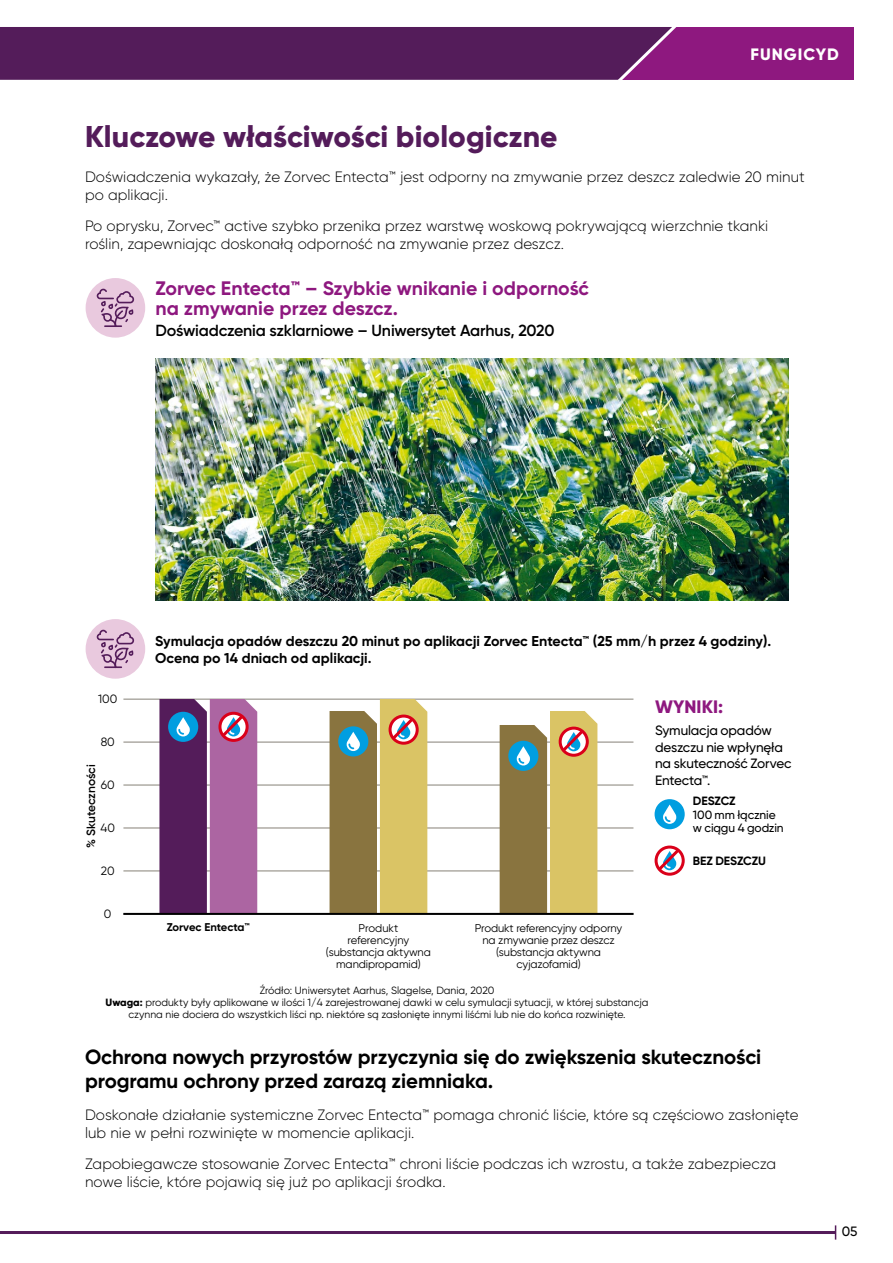
<style>
.page{position:relative;width:893px;height:1263px;background:#fff}
.page>*{position:absolute;margin:0;border:0;box-sizing:border-box;transform-origin:0 0}
.t1{font:800 30px "Gilroy";color:#541c5a}
.t2{font:700 20.55px/24.6px "Gilroy";letter-spacing:-.005em;color:#000}
.t3{font:700 19.5px/20.2px "Gilroy";color:#8e187f}
.t4{font:800 18px "Gilroy";color:#8e187f}
.t5{font:800 16.5px "Gilroy";letter-spacing:.06em;color:#fff}
.t6{font:600 16.05px "Gilroy";letter-spacing:-.01em;color:#000}
.t7{font:300 15px/18px "Gilroy";letter-spacing:.005em;color:#000}
.t8{font:700 14.25px/16.5px "Gilroy";color:#000}
.t9{font:500 13.5px/16.5px "Gilroy";letter-spacing:-.015em;color:#000}
.t10{font:500 12px/13.5px "Gilroy";letter-spacing:-.01em;color:#000}
.t11{font:700 12px "Gilroy";letter-spacing:-.005em;color:#000}
.t12{font:600 12px "Gilroy";letter-spacing:-.005em;color:#000}
.t13{font:12px "Gilroy";color:#000}
.t14{font:11.25px/12px "Gilroy";letter-spacing:-.01em;color:#000;text-align:center}
.t15{font:700 11.25px "Gilroy";letter-spacing:-.005em;color:#000}
.t16{font:10.5px/12px "Gilroy";color:#000;text-align:center}
.s1{font-weight:800}
</style>
<div class="page">
<div style="left:446px;top:27px;width:408px;height:53px;background:#8e187f"></div>
<hr style="left:0;top:1231px;width:836px;height:3px;background:#541c5a">
<div style="left:0;top:27px;width:677px;height:53px;background:#541c5a"></div>
<div style="left:86px;top:278px;width:59px;height:60px;background:#e9c9de;border-radius:50%"></div>
<svg style="left:97px;top:289px;width:37px;height:38px"></svg>
<div style="left:656px;top:801px;width:27px;height:27px;background:#009ee0;border-radius:50%"></div>
<div style="left:655px;top:799px;width:30px;height:30px;border:3px solid #009ee0;border-radius:50%"></div>
<svg style="left:663px;top:804px;width:13px;height:20px"></svg>
<div style="left:655px;top:845px;width:30px;height:31px;border:3px solid #da001a;border-radius:50%"></div>
<svg style="left:655px;top:846px;width:28px;height:28px"></svg>
<hr style="left:123px;top:828px;width:510px;height:1px;background:#868177">
<hr style="left:123px;top:871px;width:510px;height:1px;background:#868177">
<hr style="left:123px;top:742px;width:510px;height:1px;background:#868177">
<hr style="left:123px;top:785px;width:510px;height:1px;background:#868177">
<hr style="left:123px;top:699px;width:510px;height:1px;background:#868177">
<div style="left:86px;top:619px;width:59px;height:60px;background:#e9c9de;border-radius:50%"></div>
<svg style="left:97px;top:630px;width:37px;height:38px"></svg>
<svg style="left:330px;top:699px;width:97px;height:214px;background:#b3a264"></svg>
<svg style="left:500px;top:711px;width:97px;height:202px;background:#b4a366"></svg>
<svg style="left:159px;top:699px;width:98px;height:214px;background:#844e87"></svg>
<img style="left:155px;top:358px;width:633px;height:243px">
<hr style="left:123px;top:913px;width:511px;height:2px;background:#000">
<p class="t5" style="left:750px;top:44px;width:90px">FUNGICYD</p>
<h1 class="t1" style="left:85px;top:118px;width:474px">Kluczowe właściwości biologiczne</h1>
<p class="t7" style="left:85px;top:168px;width:721px">Doświadczenia wykazały, że Zorvec Entecta™ jest odporny na zmywanie przez deszcz zaledwie 20 minut po aplikacji.</p>
<p class="t7" style="left:85px;top:217px;width:685px">Po oprysku, Zorvec™ active szybko przenika przez warstwę woskową pokrywającą wierzchnie tkanki roślin, zapewniając doskonałą odporność na zmywanie przez deszcz.</p>
<h3 class="t3" style="left:155px;top:278px;width:435px">Zorvec Entecta<span class="s1">™</span> – Szybkie wnikanie i odporność na zmywanie przez deszcz.</h3>
<p class="t6" style="left:155px;top:321px;width:401px">Doświadczenia szklarniowe – Uniwersytet Aarhus, 2020</p>
<p class="t13" style="left:98px;top:691px;width:21px">100</p>
<p class="t13" style="left:101px;top:734px;width:16px">80</p>
<p class="t13" style="left:101px;top:777px;width:15px">60</p>
<p class="t13" style="left:100px;top:820px;width:16px">40</p>
<p class="t13" style="left:101px;top:863px;width:15px">20</p>
<p class="t13" style="left:104px;top:906px;width:9px">0</p>
<p class="t12" style="left:84px;top:848px;width:85px;rotate:-90deg">% Skuteczności</p>
<p class="t8" style="left:155px;top:633px;width:617px">Symulacja opadów deszczu 20 minut po aplikacji Zorvec Entecta™ (25 mm/h przez 4 godziny).<br>Ocena po 14 dniach od aplikacji.</p>
<p class="t15" style="left:167px;top:920px;width:85px">Zorvec Entecta™</p>
<p class="t14" style="left:326px;top:921px;width:106px">Produkt<br>referencyjny (substancja aktywna mandipropamid)</p>
<p class="t14" style="left:475px;top:921px;width:149px">Produkt referencyjny odporny na zmywanie przez deszcz (substancja aktywna cyjazofamid)</p>
<p class="t4" style="left:655px;top:695px;width:70px">WYNIKI:</p>
<p class="t9" style="left:655px;top:722px;width:138px">Symulacja opadów deszczu nie wpłynęła na skuteczność Zorvec<br>Entecta™.</p>
<p class="t11" style="left:693px;top:794px;width:44px">DESZCZ</p>
<p class="t10" style="left:693px;top:808px;width:92px">100 mm łącznie w ciągu 4 godzin</p>
<p class="t11" style="left:693px;top:853px;width:75px">BEZ DESZCZU</p>
<p class="t16" style="left:106px;top:984px;width:545px">Źródło: Uniwersytet Aarhus, Slagelse, Dania, 2020<br><span class="s1">Uwaga:</span> produkty były aplikowane w ilości 1/4 zarejestrowanej dawki w celu symulacji sytuacji, w której substancja czynna nie dociera do wszystkich liści np. niektóre są zasłonięte innymi liśćmi lub nie do końca rozwinięte.</p>
<h2 class="t2" style="left:85px;top:1044px;width:678px">Ochrona nowych przyrostów przyczynia się do zwiększenia skuteczności programu ochrony przed zarazą ziemniaka.</h2>
<p class="t7" style="left:85px;top:1105px;width:715px">Doskonałe działanie systemiczne Zorvec Entecta™ pomaga chronić liście, które są częściowo zasłonięte lub nie w pełni rozwinięte w momencie aplikacji.</p>
<p class="t7" style="left:85px;top:1155px;width:693px">Zapobiegawcze stosowanie Zorvec Entecta™ chroni liście podczas ich wzrostu, a także zabezpiecza nowe liście, które pojawią się już po aplikacji środka.</p>
<p class="t9" style="left:842px;top:1223px;width:17px">05</p>
</div>
